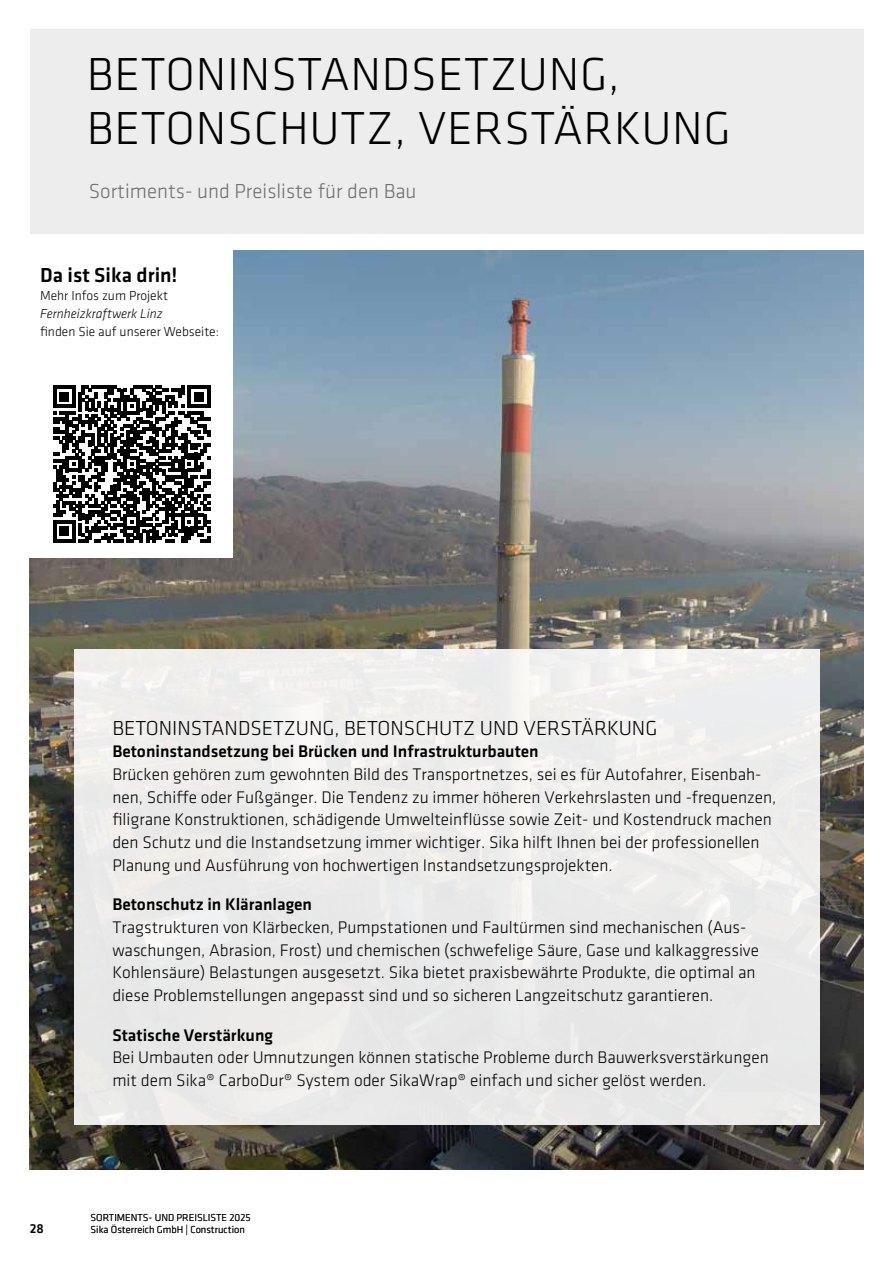
<style>
.page{position:relative;width:893px;height:1263px;background:#fff}
.page>*{position:absolute;margin:0;border:0;box-sizing:border-box;transform-origin:0 0}
.t1{font:300 48px/54px "Klavika";letter-spacing:.015em;color:#000}
.t2{font:300 21px "Klavika";color:#000}
.t3{font:300 21px "Klavika";color:#706f6f}
.t4{font:500 21px "Klavika";color:#000}
.t5{font:300 17.4px/22.6px "Klavika";color:#000}
.t6{font:500 17.4px "Klavika";color:#000}
.t7{font:300 13.5px "Klavika";color:#000}
.t8{font:italic 300 13.5px "Klavika";color:#000}
.t9{font:500 13.5px "Klavika";color:#000}
.t10{font:300 10.5px/12.6px "Klavika";color:#000}
</style>
<div class="page">
<img style="left:30px;top:251px;width:833px;height:918px">
<div style="left:73px;top:649px;width:746px;height:476px;background:#ecebeb"></div>
<div style="left:30px;top:30px;width:833px;height:204px;background:#ededed"></div>
<div style="left:0;top:239px;width:233px;height:319px;background:#fff"></div>
<svg style="left:53px;top:385px;width:157px;height:158px"></svg>
<h1 class="t1" style="left:87px;top:48px;width:646px">BETONINSTANDSETZUNG,<br>BETONSCHUTZ, VERSTÄRKUNG</h1>
<p class="t3" style="left:89px;top:180px;width:329px">Sortiments- und Preisliste für den Bau</p>
<p class="t4" style="left:40px;top:263px;width:139px">Da ist Sika drin!</p>
<p class="t7" style="left:40px;top:288px;width:129px">Mehr Infos zum Projekt</p>
<p class="t8" style="left:40px;top:306px;width:124px">Fernheizkraftwerk Linz</p>
<p class="t7" style="left:40px;top:324px;width:181px">finden Sie auf unserer Webseite:</p>
<p class="t2" style="left:112px;top:716px;width:546px">BETONINSTANDSETZUNG, BETONSCHUTZ UND VERSTÄRKUNG</p>
<p class="t6" style="left:112px;top:742px;width:428px">Betoninstandsetzung bei Brücken und Infrastrukturbauten</p>
<p class="t5" style="left:112px;top:763px;width:666px">Brücken gehören zum gewohnten Bild des Transportnetzes, sei es für Autofahrer, Eisenbah&shy;nen, Schiffe oder Fußgänger. Die Tendenz zu immer höheren Verkehrslasten und -frequenzen, filigrane Konstruktionen, schädigende Umwelteinflüsse sowie Zeit- und Kostendruck machen den Schutz und die Instandsetzung immer wichtiger. Sika hilft Ihnen bei der professionellen Planung und Ausführung von hochwertigen Instandsetzungsprojekten.</p>
<p class="t6" style="left:112px;top:895px;width:201px">Betonschutz in Kläranlagen</p>
<p class="t5" style="left:112px;top:916px;width:648px">Tragstrukturen von Klärbecken, Pumpstationen und Faultürmen sind mechanischen (Aus&shy;waschungen, Abrasion, Frost) und chemischen (schwefelige Säure, Gase und kalkaggressive Kohlensäure) Belastungen ausgesetzt. Sika bietet praxisbewährte Produkte, die optimal an diese Problemstellungen angepasst sind und so sicheren Langzeitschutz garantieren.</p>
<p class="t6" style="left:112px;top:1025px;width:162px">Statische Verstärkung</p>
<p class="t5" style="left:112px;top:1046px;width:658px">Bei Umbauten oder Umnutzungen können statische Probleme durch Bauwerksverstärkungen mit dem Sika® CarboDur® System oder SikaWrap® einfach und sicher gelöst werden.</p>
<p class="t9" style="left:30px;top:1221px;width:16px">28</p>
<p class="t10" style="left:91px;top:1211px;width:162px">SORTIMENTS- UND PREISLISTE 2025<br>Sika Österreich GmbH | Construction</p>
</div>
